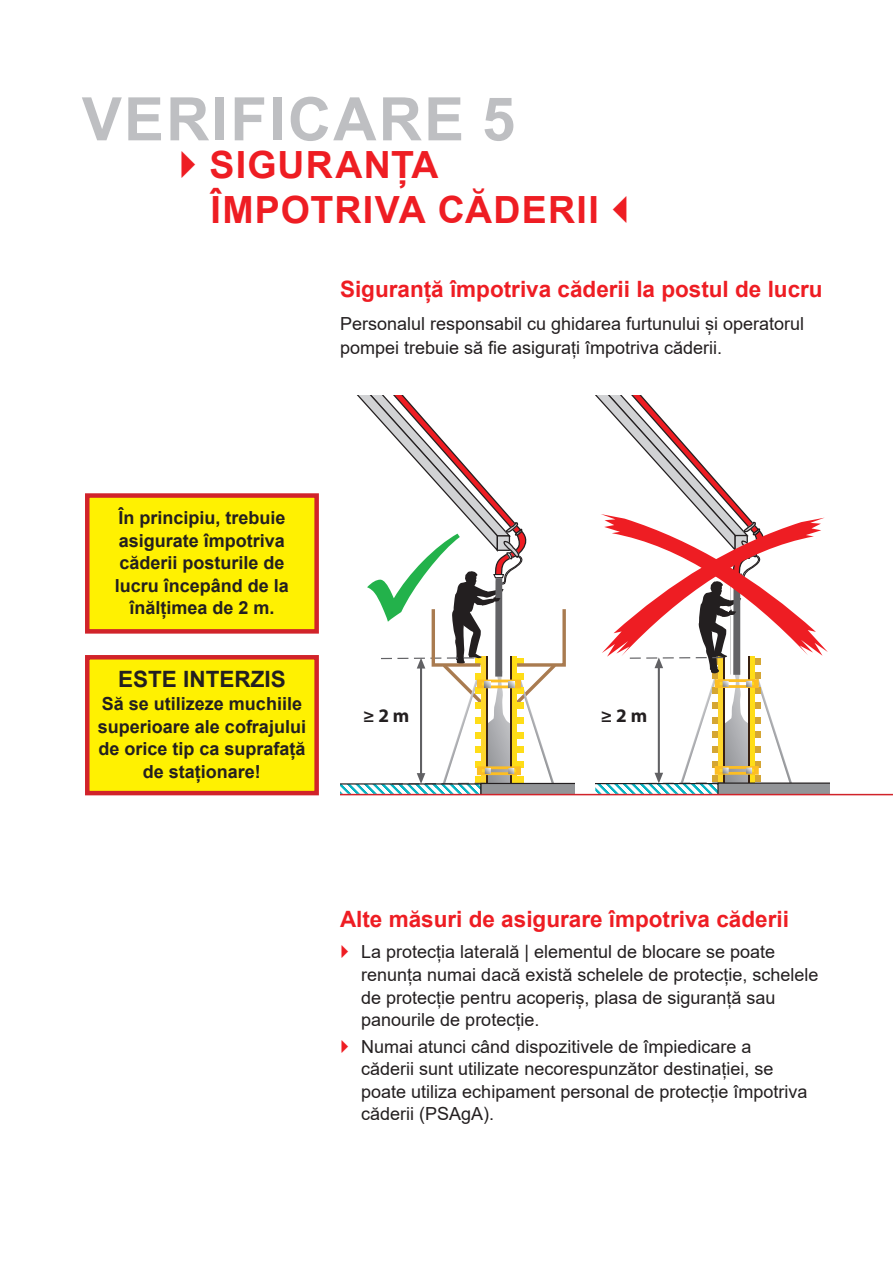
<style>
.page{position:relative;width:893px;height:1263px;background:#fff}
.page>*{position:absolute;margin:0;border:0;box-sizing:border-box;transform-origin:0 0}
.t1{font:700 60px "Arial";letter-spacing:.035em;color:#bebfc2}
.t2{font:700 37.5px/45px "Arial";letter-spacing:.03em;color:#ee1d23}
.t3{font:700 22.5px "Arial";color:#ee1d23}
.t4{font:700 22.5px "Arial";color:#231f20}
.t5{font:700 19.2px "Myriad Pro";color:#231f20}
.t6{font:18px/22.5px "Arial";color:#231f20}
.t7{font:700 18px/22.5px "Arial";color:#231f20;text-align:center}
</style>
<div class="page">
<svg style="left:595px;top:395px;width:234px;height:399px"></svg>
<hr style="left:340px;top:794px;width:553px;height:1px;background:#d1232a">
<div style="left:85px;top:655px;width:234px;height:140px;background:#fff101;border:4px solid #d1232a"></div>
<div style="left:85px;top:493px;width:234px;height:141px;background:#fff101;border:4px solid #d1232a"></div>
<svg style="left:340px;top:395px;width:234px;height:399px"></svg>
<h1 class="t1" style="left:82px;top:77px;width:435px">VERIFICARE 5</h1>
<h2 class="t2" style="left:210px;top:142px;width:391px">SIGURANȚA<br>ÎMPOTRIVA CĂDERII</h2>
<p class="t3" style="left:340px;top:273px;width:484px">Siguranță împotriva căderii la postul de lucru</p>
<p class="t6" style="left:340px;top:311px;width:466px;line-height:24px">Personalul responsabil cu ghidarea furtunului și operatorul pompei trebuie să fie asigurați împotriva căderii.</p>
<p class="t7" style="left:115px;top:507px;width:176px">În principiu, trebuie asigurate împotriva căderii posturile de lucru începând de la înălțimea de 2 m.</p>
<p class="t4" style="left:118px;top:664px;width:169px">ESTE INTERZIS</p>
<p class="t7" style="left:98px;top:693px;width:210px">Să se utilizeze muchiile superioare ale cofrajului de orice tip ca suprafață de staționare!</p>
<p class="t5" style="left:363px;top:703px;width:48px">≥ 2 m</p>
<p class="t5" style="left:601px;top:703px;width:48px">≥ 2 m</p>
<p class="t3" style="left:340px;top:904px;width:450px">Alte măsuri de asigurare împotriva căderii</p>
<p class="t6" style="left:361px;top:941px;width:459px">La protecția laterală | elementul de blocare se poate renunța numai dacă există schelele de protecție, schelele de protecție pentru acoperiș, plasa de siguranță sau panourile de protecție.</p>
<p class="t6" style="left:361px;top:1035px;width:448px">Numai atunci când dispozitivele de împiedicare a căderii sunt utilizate necorespunzător destinației, se poate utiliza echipament personal de protecție împotriva căderii (PSAgA).</p>
</div>
